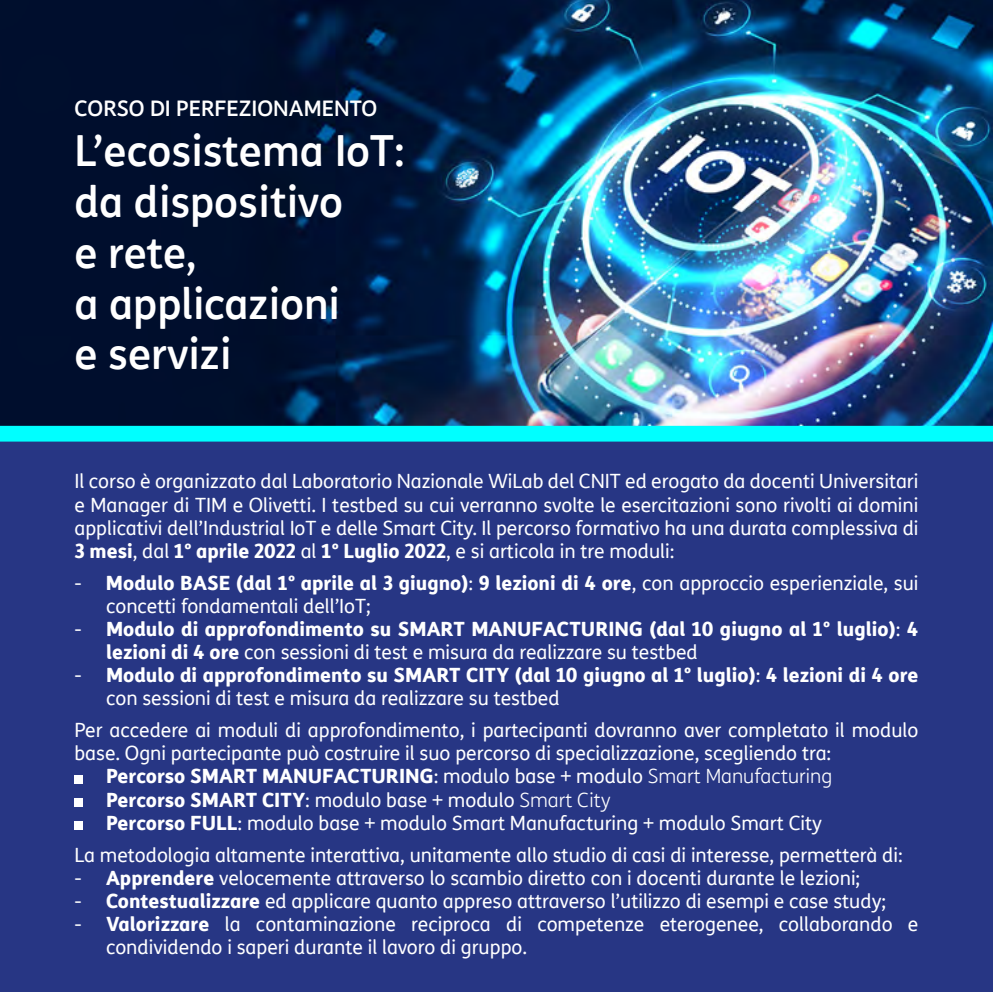
<style>
.page{position:relative;width:993px;height:993px;background:#fff}
.page>*{position:absolute;margin:0;border:0;box-sizing:border-box;transform-origin:0 0}
.t1{font:500 42px/50.8px "TIM Sans";color:#fff}
.t2{font:500 21px "TIM Sans";color:#fff}
.t3{font:19.25px/23.1px "TIM Sans";color:#fff}
.t4{font:800 19.25px/23.1px "TIM Sans";color:#fff}
.s1{font-weight:800}
.s2{font-weight:400}
.s3{font-weight:300}
</style>
<div class="page">
<img style="left:0;top:0;width:992px;height:74px">
<div style="left:0;top:433px;width:992px;height:558px;background:#273684"></div>
<div style="left:74px;top:774px;width:9px;height:9px;background:#fff"></div>
<div style="left:74px;top:797px;width:9px;height:9px;background:#fff"></div>
<div style="left:74px;top:820px;width:9px;height:9px;background:#fff"></div>
<img style="left:0;top:74px;width:992px;height:368px">
<p class="t2" style="left:74px;top:92px;width:304px">CORSO DI PERFEZIONAMENTO</p>
<h1 class="t1" style="left:74px;top:124px;width:331px">L’ecosistema IoT: da dispositivo<br>e rete,<br>a applicazioni<br>e servizi</h1>
<p class="t3" style="left:74px;top:469px;width:845px;text-align:justify">Il corso è organizzato dal Laboratorio Nazionale WiLab del CNIT ed erogato da docenti Universitari e Manager di TIM e Olivetti. I testbed su cui verranno svolte le esercitazioni sono rivolti ai domini applicativi dell’Industrial IoT e delle Smart City. Il percorso formativo ha una durata complessiva di <span class="s1">3 mesi</span>, dal <span class="s1">1° aprile 2022</span> al <span class="s1">1° Luglio 2022</span>, e si articola in tre moduli:</p>
<p class="t3" style="left:106px;top:570px;width:813px;text-indent:-32px">- <span class="s1">Modulo BASE (dal 1° aprile al 3 giugno)</span>: <span class="s1">9 lezioni di 4 ore</span>, con approccio esperienziale, sui concetti fondamentali dell’IoT;</p>
<p class="t4" style="left:106px;top:616px;width:813px;text-indent:-31px"><span class="s2">-</span> Modulo di approfondimento su SMART MANUFACTURING (dal 10 giugno al 1° luglio)<span class="s2">:</span> 4 lezioni di 4 ore <span class="s2">con sessioni di test e misura da realizzare su testbed</span></p>
<p class="t4" style="left:106px;top:662px;width:813px;text-indent:-31px"><span class="s2">-</span> Modulo di approfondimento su SMART CITY (dal 10 giugno al 1° luglio)<span class="s2">:</span> 4 lezioni di 4 ore <span class="s2">con sessioni di test e misura da realizzare su testbed</span></p>
<p class="t3" style="left:74px;top:718px;width:845px">Per accedere ai moduli di approfondimento, i partecipanti dovranno aver completato il modulo</p>
<p class="t3" style="left:74px;top:741px;width:758px">base. Ogni partecipante può costruire il suo percorso di specializzazione, scegliendo tra:</p>
<p class="t4" style="left:106px;top:763px;width:727px">Percorso SMART MANUFACTURING<span class="s2">: modulo base + modulo</span> <span class="s3">Smart Manufacturing</span></p>
<p class="t3" style="left:106px;top:787px;width:506px"><span class="s1">Percorso SMART CITY</span>: modulo base + modulo <span class="s3">Smart City</span></p>
<p class="t3" style="left:106px;top:810px;width:717px"><span class="s1">Percorso FULL</span>: modulo base + modulo Smart Manufacturing + modulo Smart City</p>
<p class="t3" style="left:74px;top:842px;width:829px">La metodologia altamente interattiva, unitamente allo studio di casi di interesse, permetterà di:</p>
<p class="t3" style="left:74px;top:865px;width:787px">- <span class="s1">Apprendere</span> velocemente attraverso lo scambio diretto con i docenti durante le lezioni;</p>
<p class="t3" style="left:74px;top:888px;width:812px">- <span class="s1">Contestualizzare</span> ed applicare quanto appreso attraverso l’utilizzo di esempi e case study;</p>
<p class="t3" style="left:106px;top:911px;width:813px;text-indent:-31px">- <span class="s1">Valorizzare</span> la contaminazione reciproca di competenze eterogenee, collaborando e condividendo i saperi durante il lavoro di gruppo.</p>
</div>
